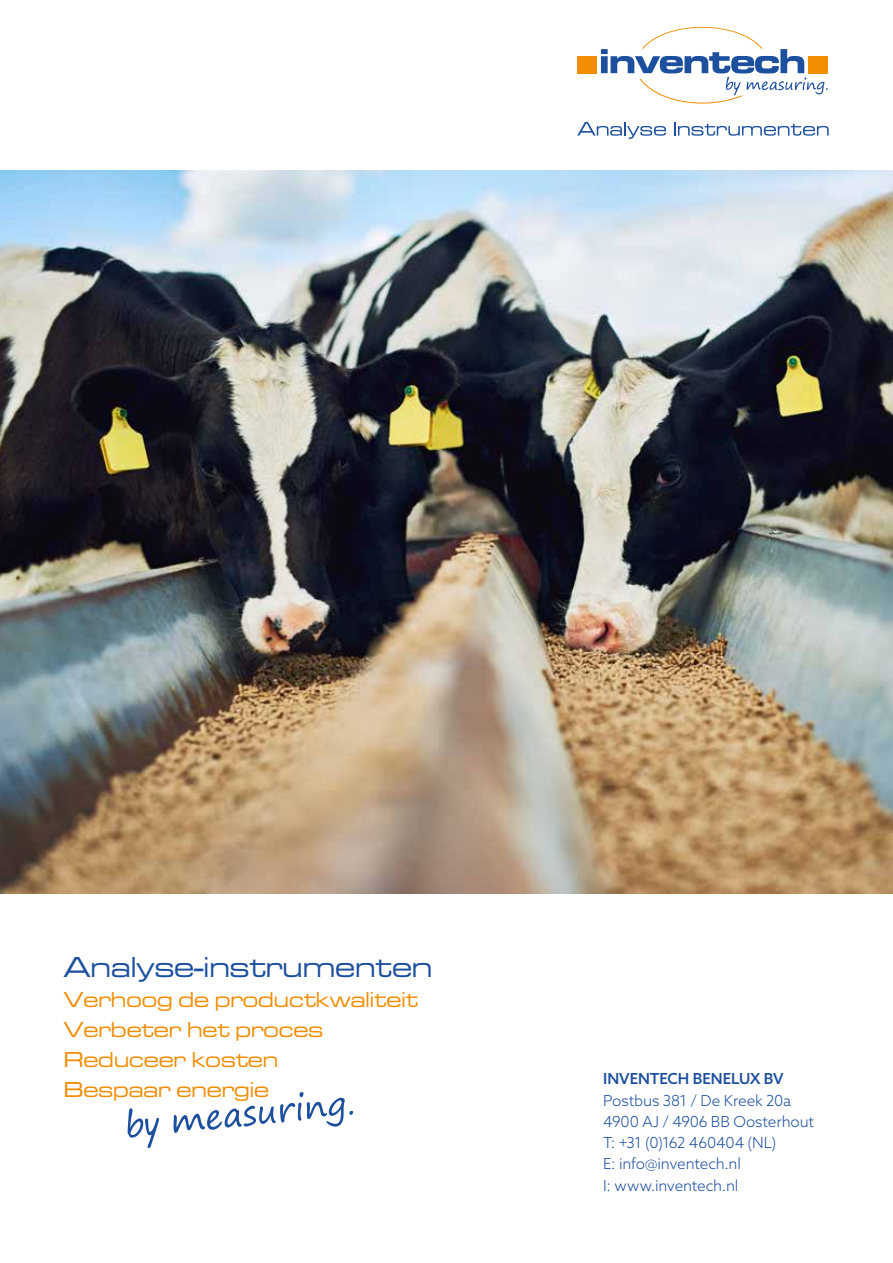
<style>
.page{position:relative;width:893px;height:1263px;background:#fff}
.page>*{position:absolute;margin:0;border:0;box-sizing:border-box;transform-origin:0 0}
.t1{font:30px "Microgramma EF Medium Extend";color:#1c4f9e}
.t2{font:22.5px/30px "Microgramma EF Medium Extend";color:#f28c00}
.t3{font:300 15.15px/21.3px "Azo Sans";letter-spacing:-.01em;color:#1c4f9e}
.t4{font:500 15.15px "Azo Sans";color:#1c4f9e}
</style>
<div class="page">
<svg style="left:577px;top:122px;width:89px;height:17px"></svg>
<svg style="left:674px;top:122px;width:155px;height:14px"></svg>
<div style="left:577px;top:56px;width:20px;height:17px;background:#f28c00"></div>
<svg style="left:601px;top:27px;width:227px;height:77px"></svg>
<img style="left:0;top:170px;width:893px;height:723px">
<svg style="left:173px;top:1092px;width:180px;height:41px"></svg>
<svg style="left:128px;top:1108px;width:31px;height:40px"></svg>
<h1 class="t1" style="left:64px;top:947px;width:370px">Analyse-instrumenten</h1>
<h2 class="t2" style="left:64px;top:983px;width:356px">Verhoog de productkwaliteit<br>Verbeter het proces<br>Reduceer kosten<br>Bespaar energie</h2>
<p class="t4" style="left:603px;top:1069px;width:182px">INVENTECH BENELUX BV</p>
<p class="t3" style="left:603px;top:1089px;width:212px">Postbus 381 / De Kreek 20a<br>4900 AJ / 4906 BB Oosterhout<br>T: +31 (0)162 460404 (NL)<br>E: info@inventech.nl<br>I: www.inventech.nl</p>
</div>
